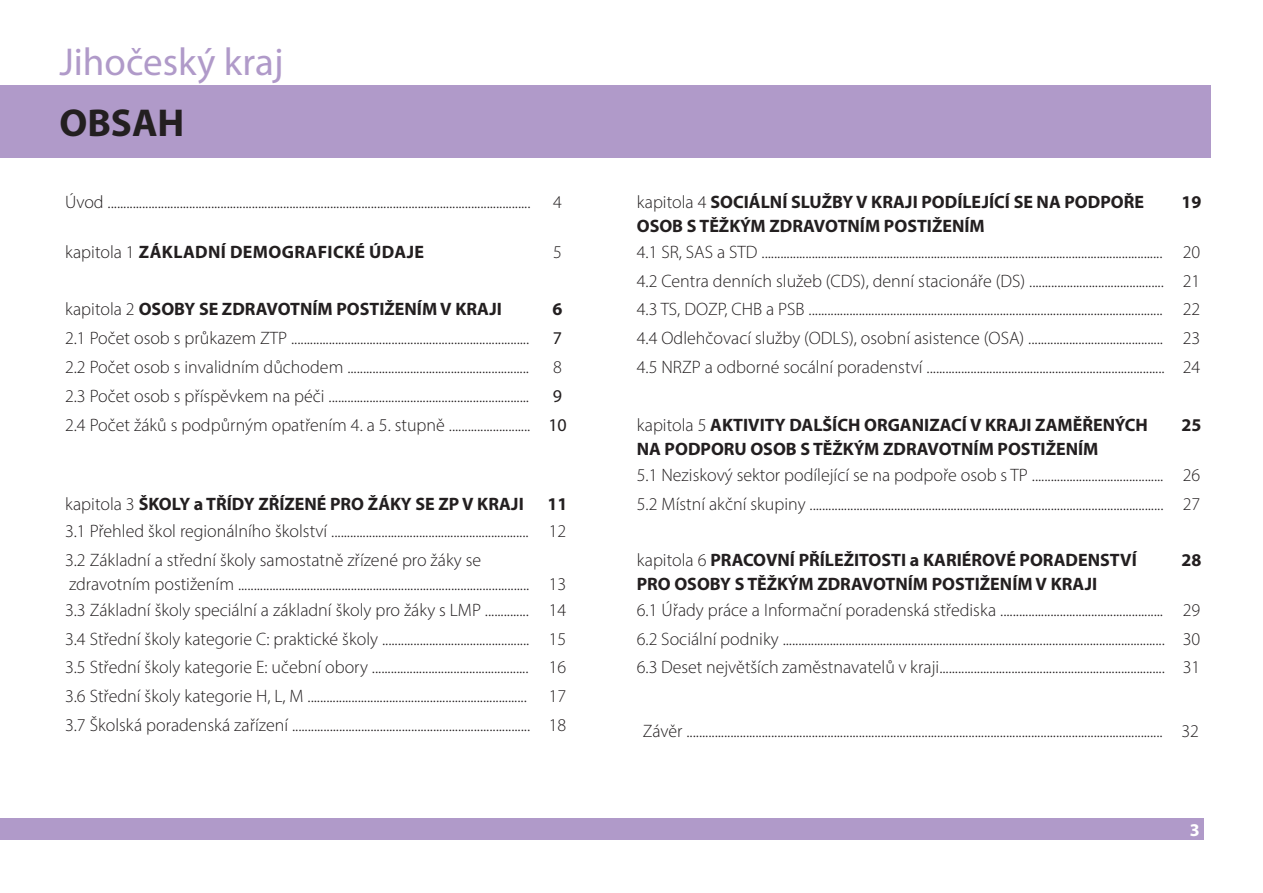
<style>
.page{position:relative;width:1263px;height:893px;background:#fff}
.page>*{position:absolute;margin:0;border:0;box-sizing:border-box;transform-origin:0 0}
.t1{font:39px "Myriad Pro";color:#b09ac9}
.t2{font:700 39px "Myriad Pro";color:#231f20}
.t3{font:300 18px "Myriad Pro";color:#231f20}
.t4{font:700 18px/24px "Myriad Pro";color:#231f20}
.t5{font:700 18px "Myriad Pro";letter-spacing:.02em;color:#231f20}
.t6{font:18px "Myriad Pro";color:#231f20}
.t7{font:700 18px "Myriad Pro";color:#fff}
.s1{font-weight:300}
</style>
<div class="page">
<div style="left:0;top:85px;width:1210px;height:73px;background:#b09ac9"></div>
<div style="left:0;top:819px;width:1204px;height:21px;background:#b09ac9"></div>
<p class="t1" style="left:59px;top:37px;width:226px">Jihočeský kraj</p>
<p class="t2" style="left:59px;top:98px;width:127px">OBSAH</p>
<p class="t3" style="left:65px;top:191px;width:467px">Úvod .......................................................................................................................................</p>
<p class="t3" style="left:553px;top:191px;width:10px">4</p>
<p class="t4" style="left:637px;top:189px;width:509px"><span class="s1">kapitola 4</span> SOCIÁLNÍ SLUŽBY V KRAJI PODÍLEJÍCÍ SE NA PODPOŘE<br>OSOB S TĚŽKÝM ZDRAVOTNÍM POSTIŽENÍM</p>
<p class="t4" style="left:1181px;top:189px;width:21px">19</p>
<p class="t5" style="left:65px;top:240px;width:361px"><span class="s1">kapitola 1</span> ZÁKLADNÍ DEMOGRAFICKÉ ÚDAJE</p>
<p class="t3" style="left:553px;top:241px;width:10px">5</p>
<p class="t3" style="left:637px;top:241px;width:527px">4.1 SR, SAS a STD ................................................................................................................................</p>
<p class="t3" style="left:1183px;top:241px;width:19px">20</p>
<p class="t3" style="left:637px;top:270px;width:529px">4.2 Centra denních služeb (CDS), denní stacionáře (DS) ...........................................</p>
<p class="t3" style="left:1183px;top:270px;width:19px">21</p>
<p class="t4" style="left:65px;top:297px;width:438px"><span class="s1">kapitola 2</span> OSOBY SE ZDRAVOTNÍM POSTIŽENÍM V KRAJI</p>
<p class="t4" style="left:553px;top:297px;width:11px">6</p>
<p class="t3" style="left:637px;top:299px;width:527px">4.3 TS, DOZP, CHB a PSB .................................................................................................................</p>
<p class="t3" style="left:1183px;top:299px;width:19px">22</p>
<p class="t3" style="left:65px;top:328px;width:466px">2.1 Počet osob s průkazem ZTP ............................................................................</p>
<p class="t6" style="left:553px;top:327px;width:11px">7</p>
<p class="t3" style="left:637px;top:328px;width:528px">4.4 Odlehčovací služby (ODLS), osobní asistence (OSA) ...........................................</p>
<p class="t3" style="left:1183px;top:328px;width:19px">23</p>
<p class="t3" style="left:65px;top:356px;width:465px">2.2 Počet osob s invalidním důchodem ..........................................................</p>
<p class="t3" style="left:553px;top:356px;width:10px">8</p>
<p class="t3" style="left:637px;top:356px;width:529px">4.5 NRZP a odborné socální poradenství ............................................................................</p>
<p class="t3" style="left:1183px;top:356px;width:19px">24</p>
<p class="t3" style="left:65px;top:385px;width:466px">2.3 Počet osob s příspěvkem na péči ................................................................</p>
<p class="t6" style="left:553px;top:385px;width:11px">9</p>
<p class="t3" style="left:65px;top:414px;width:467px">2.4 Počet žáků s podpůrným opatřením 4. a 5. stupně ..........................</p>
<p class="t6" style="left:548px;top:414px;width:20px">10</p>
<p class="t4" style="left:637px;top:412px;width:513px"><span class="s1">kapitola 5</span> AKTIVITY DALŠÍCH ORGANIZACÍ V KRAJI ZAMĚŘENÝCH<br>NA PODPORU OSOB S TĚŽKÝM ZDRAVOTNÍM POSTIŽENÍM</p>
<p class="t4" style="left:1181px;top:412px;width:21px">25</p>
<p class="t3" style="left:637px;top:464px;width:528px">5.1 Neziskový sektor podílející se na podpoře osob s TP ..........................................</p>
<p class="t3" style="left:1183px;top:464px;width:19px">26</p>
<p class="t4" style="left:65px;top:491px;width:460px"><span class="s1">kapitola 3</span> ŠKOLY a TŘÍDY ZŘÍZENÉ PRO ŽÁKY SE ZP V KRAJI</p>
<p class="t4" style="left:548px;top:491px;width:21px">11</p>
<p class="t3" style="left:637px;top:493px;width:528px">5.2 Místní akční skupiny .................................................................................................................</p>
<p class="t3" style="left:1183px;top:493px;width:19px">27</p>
<p class="t3" style="left:65px;top:520px;width:465px">3.1 Přehled škol regionálního školství ...............................................................</p>
<p class="t3" style="left:549px;top:520px;width:19px">12</p>
<p class="t3" style="left:65px;top:549px;width:418px">3.2 Základní a střední školy samostatně zřízené pro žáky se</p>
<p class="t3" style="left:69px;top:573px;width:462px">zdravotním postižením .............................................................................................</p>
<p class="t3" style="left:549px;top:573px;width:19px">13</p>
<p class="t4" style="left:637px;top:547px;width:502px"><span class="s1">kapitola 6</span> PRACOVNÍ PŘÍLEŽITOSTI a KARIÉROVÉ PORADENSTVÍ</p>
<p class="t4" style="left:637px;top:571px;width:462px">PRO OSOBY S TĚŽKÝM ZDRAVOTNÍM POSTIŽENÍM V KRAJI</p>
<p class="t4" style="left:1181px;top:547px;width:21px">28</p>
<p class="t3" style="left:65px;top:599px;width:465px">3.3 Základní školy speciální a základní školy pro žáky s LMP ..............</p>
<p class="t3" style="left:549px;top:599px;width:19px">14</p>
<p class="t3" style="left:637px;top:599px;width:528px">6.1 Úřady práce a Informační poradenská střediska ....................................................</p>
<p class="t3" style="left:1183px;top:599px;width:19px">29</p>
<p class="t3" style="left:65px;top:628px;width:466px">3.4 Střední školy kategorie C: praktické školy ...............................................</p>
<p class="t3" style="left:549px;top:628px;width:19px">15</p>
<p class="t3" style="left:637px;top:628px;width:529px">6.2 Sociální podniky ..........................................................................................................................</p>
<p class="t3" style="left:1183px;top:628px;width:19px">30</p>
<p class="t3" style="left:65px;top:657px;width:465px">3.5 Střední školy kategorie E: učební obory ..................................................</p>
<p class="t3" style="left:549px;top:657px;width:19px">16</p>
<p class="t3" style="left:637px;top:657px;width:530px">6.3 Deset největších zaměstnavatelů v kraji........................................................................</p>
<p class="t3" style="left:1183px;top:657px;width:19px">31</p>
<p class="t3" style="left:65px;top:686px;width:463px">3.6 Střední školy kategorie H, L, M ......................................................................</p>
<p class="t3" style="left:549px;top:686px;width:19px">17</p>
<p class="t3" style="left:65px;top:714px;width:467px">3.7 Školská poradenská zařízení ............................................................................</p>
<p class="t3" style="left:549px;top:714px;width:19px">18</p>
<p class="t3" style="left:643px;top:720px;width:521px">Závěr ........................................................................................................................................................</p>
<p class="t3" style="left:1181px;top:720px;width:19px">32</p>
<p class="t7" style="left:1190px;top:818px;width:11px">3</p>
</div>
